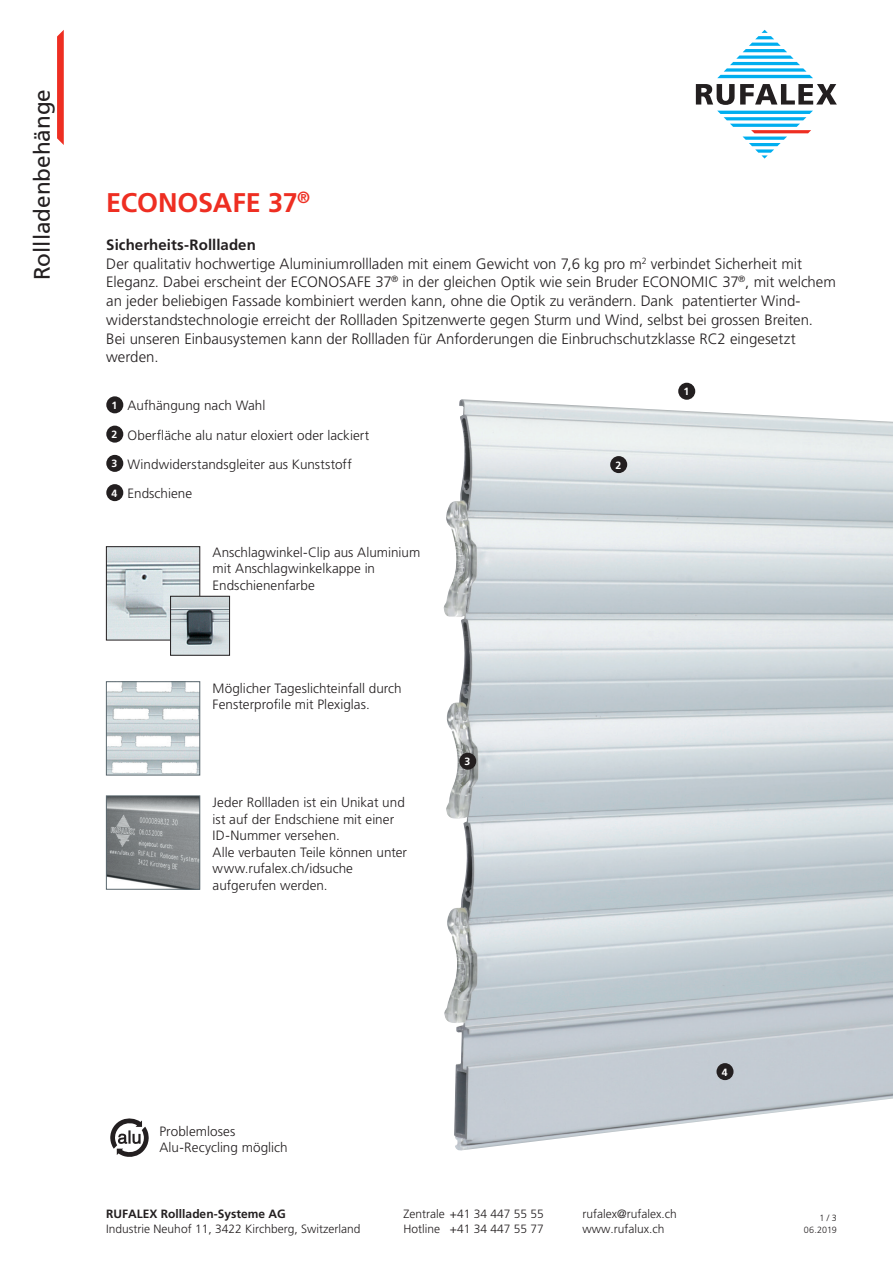
<style>
.page{position:relative;width:893px;height:1263px;background:#fff}
.page>*{position:absolute;margin:0;border:0;box-sizing:border-box;transform-origin:0 0}
.t1{font:700 27px "Frutiger LT Std";letter-spacing:-.01em;color:#ee2e22}
.t2{font:23.1px "Frutiger LT Std";letter-spacing:.01em;color:#231f20}
.t3{font:22.5px "Frutiger LT Std";color:#231f20}
.t4{font:300 15px/18.8px "Frutiger LT Std";color:#231f20}
.t5{font:300 13.5px/16.5px "Frutiger LT Std";letter-spacing:.005em;color:#231f20}
.t6{font:300 12px "Frutiger LT Std";color:#231f20}
.t7{font:700 12px "Frutiger LT Std";color:#231f20}
.t8{font:700 10.5px "Frutiger LT Std";color:#fff}
.t9{font:300 9px/12px "Frutiger LT Std";letter-spacing:-.005em;color:#231f20;text-align:right}
.s1{font-weight:700}
.s2{font-weight:700;font-size:10.5px;color:#fff}
</style>
<div class="page">
<img style="left:443px;top:399px;width:450px;height:752px">
<svg style="left:106px;top:681px;width:94px;height:94px"></svg>
<svg style="left:106px;top:795px;width:94px;height:95px"></svg>
<div style="left:678px;top:383px;width:17px;height:17px;background:#231f20;border-radius:50%"></div>
<div style="left:610px;top:456px;width:17px;height:17px;background:#231f20;border-radius:50%"></div>
<div style="left:459px;top:753px;width:17px;height:17px;background:#231f20;border-radius:50%"></div>
<div style="left:716px;top:1063px;width:17px;height:17px;background:#231f20;border-radius:50%"></div>
<svg style="left:106px;top:546px;width:124px;height:110px"></svg>
<div style="left:106px;top:396px;width:17px;height:17px;background:#231f20;border-radius:50%"></div>
<div style="left:106px;top:426px;width:17px;height:17px;background:#231f20;border-radius:50%"></div>
<div style="left:106px;top:455px;width:17px;height:17px;background:#231f20;border-radius:50%"></div>
<div style="left:106px;top:484px;width:17px;height:17px;background:#231f20;border-radius:50%"></div>
<svg style="left:110px;top:1118px;width:39px;height:39px"></svg>
<svg style="left:717px;top:30px;width:96px;height:48px"></svg>
<svg style="left:717px;top:111px;width:96px;height:48px"></svg>
<svg style="left:696px;top:84px;width:141px;height:21px"></svg>
<svg style="left:57px;top:30px;width:7px;height:115px"></svg>
<h3 class="t3" style="left:29px;top:280px;width:193px;rotate:-90deg">Rollladenbehänge</h3>
<h2 class="t2" style="left:47px;top:100px;width:158px;rotate:90deg">ECONOMIC 37</h2>
<h1 class="t1" style="left:106px;top:186px;width:205px">ECONOSAFE 37<sup>®</sup></h1>
<p class="t4" style="left:106px;top:236px;width:731px"><span class="s1">Sicherheits-Rollladen<br></span>Der qualitativ hochwertige Aluminiumrollladen mit einem Gewicht von 7,6 kg pro m<sup>2</sup> verbindet Sicherheit mit Eleganz. Dabei erscheint der ECONOSAFE 37<sup>®</sup> in der gleichen Optik wie sein Bruder ECONOMIC 37<sup>®</sup>, mit welchem an jeder beliebigen Fassade kombiniert werden kann, ohne die Optik zu verändern. Dank patentierter Wind&shy;widerstandstechnologie erreicht der Rollladen Spitzenwerte gegen Sturm und Wind, selbst bei grossen Breiten.<br>Bei unseren Einbausystemen kann der Rollladen für Anforderungen die Einbruchschutzklasse RC2 eingesetzt werden.</p>
<p class="t5" style="left:112px;top:391px;width:259px;line-height:29.2px"><span class="s2">1</span> Aufhängung nach Wahl<br><span class="s2">2</span> Oberfläche alu natur eloxiert oder lackiert<br><span class="s2">3</span> Windwiderstandsgleiter aus Kunststoff<br><span class="s2">4</span> Endschiene</p>
<p class="t8" style="left:683px;top:385px;width:7px">1</p>
<p class="t8" style="left:615px;top:459px;width:7px">2</p>
<p class="t5" style="left:213px;top:544px;width:209px">Anschlagwinkel-Clip aus Aluminium mit Anschlagwinkelkappe in<br>Endschienenfarbe</p>
<p class="t5" style="left:213px;top:680px;width:191px">Möglicher Tageslichteinfall durch<br>Fensterprofile mit Plexiglas.</p>
<p class="t5" style="left:213px;top:794px;width:196px">Jeder Rollladen ist ein Unikat und ist auf der Endschiene mit einer<br>ID-Nummer versehen.<br>Alle verbauten Teile können unter www.rufalex.ch/idsuche aufgerufen werden.</p>
<p class="t8" style="left:464px;top:755px;width:7px">3</p>
<p class="t5" style="left:159px;top:1123px;width:130px">Problemloses<br>Alu-Recycling möglich</p>
<p class="t7" style="left:106px;top:1207px;width:181px">RUFALEX Rollladen-Systeme AG</p>
<p class="t6" style="left:403px;top:1207px;width:142px">Zentrale +41 34 447 55 55</p>
<p class="t6" style="left:583px;top:1207px;width:96px">rufalex@rufalex.ch</p>
<p class="t6" style="left:106px;top:1222px;width:256px">Industrie Neuhof 11, 3422 Kirchberg, Switzerland</p>
<p class="t6" style="left:403px;top:1222px;width:142px">Hotline +41 34 447 55 77</p>
<p class="t6" style="left:583px;top:1222px;width:84px">www.rufalux.ch</p>
<p class="t8" style="left:722px;top:1066px;width:7px">4</p>
<p class="t9" style="left:804px;top:1212px;width:34px">1 / 3<br>06.2019</p>
</div>
